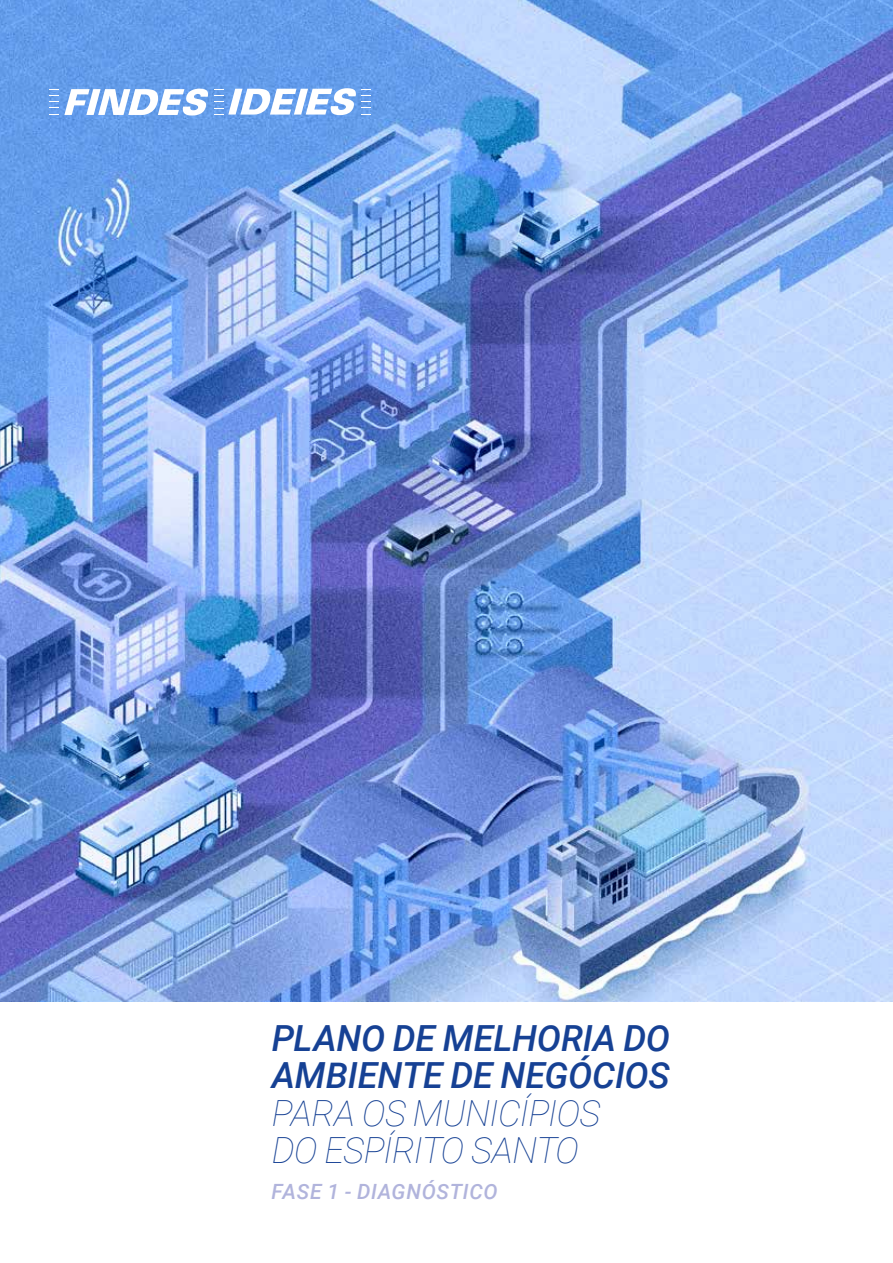
<style>
.page{position:relative;width:893px;height:1263px;background:#fff}
.page>*{position:absolute;margin:0;border:0;box-sizing:border-box;transform-origin:0 0}
.t1{font:italic 500 36px/37.5px "Roboto";letter-spacing:-.005em;color:#164194}
.t2{font:italic 100 36px/37.5px "Roboto";letter-spacing:-.02em;color:#164194}
.t3{font:italic 500 21px "Roboto";letter-spacing:.035em;color:#b1b4dc}
</style>
<div class="page">
<img style="left:0;top:0;width:893px;height:1002px">
<svg style="left:214px;top:88px;width:157px;height:27px"></svg>
<svg style="left:49px;top:89px;width:159px;height:27px"></svg>
<p class="t1" style="left:272px;top:1018px;width:400px">PLANO DE MELHORIA DO<br>AMBIENTE DE NEGÓCIOS</p>
<p class="t2" style="left:272px;top:1093px;width:330px">PARA OS MUNICÍPIOS<br>DO ESPÍRITO SANTO</p>
<p class="t3" style="left:271px;top:1177px;width:228px">FASE 1 - DIAGNÓSTICO</p>
</div>
